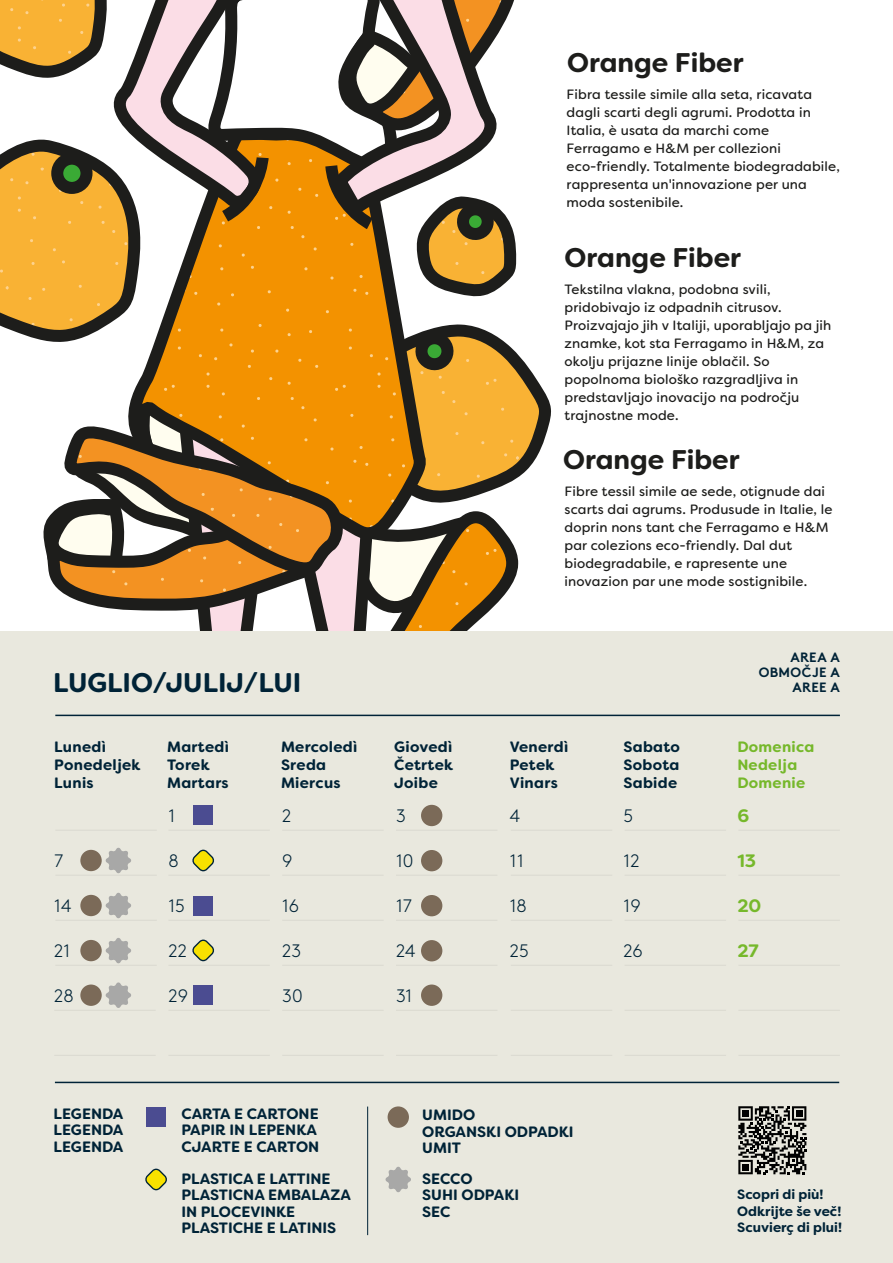
<style>
.page{position:relative;width:893px;height:1263px;background:#fff}
.page>*{position:absolute;margin:0;border:0;box-sizing:border-box;transform-origin:0 0}
.t1{font:700 27px "Filson Soft";color:#1d1d1b}
.t2{font:700 27px "Filson Soft";color:#002337}
.t3{font:300 18px "Brown";color:#002337}
.t4{font:700 18px "Filson Soft";color:#76b82b}
.t5{font:700 15px/16.5px "Filson Soft";color:#002337}
.t6{font:700 15px/18px "Filson Soft";letter-spacing:.02em;color:#002337}
.t7{font:700 15px/18px "Filson Soft";letter-spacing:.02em;color:#76b82b}
.t8{font:13.5px/18px "Filson Soft";letter-spacing:.01em;color:#1d1d1b}
.t9{font:700 13.5px/16.5px "Filson Soft";color:#002337}
.t10{font:700 13.5px/15px "Brown";letter-spacing:.02em;color:#002337;text-align:right}
</style>
<div class="page">
<svg style="left:0;top:0;width:559px;height:632px"></svg>
<div style="left:0;top:632px;width:893px;height:631px;background:#e9e8de"></div>
<hr style="left:55px;top:715px;width:785px;height:1px;background:#002337">
<hr style="left:55px;top:830px;width:102px;height:1px;background:#dad9d0">
<hr style="left:55px;top:875px;width:102px;height:1px;background:#dad9d0">
<hr style="left:55px;top:920px;width:102px;height:1px;background:#dad9d0">
<hr style="left:55px;top:965px;width:102px;height:1px;background:#dad9d0">
<hr style="left:54px;top:1010px;width:102px;height:1px;background:#dad9d0">
<hr style="left:54px;top:1055px;width:102px;height:1px;background:#dad9d0">
<hr style="left:168px;top:830px;width:102px;height:1px;background:#dad9d0">
<hr style="left:168px;top:875px;width:102px;height:1px;background:#dad9d0">
<hr style="left:168px;top:920px;width:102px;height:1px;background:#dad9d0">
<hr style="left:168px;top:965px;width:102px;height:1px;background:#dad9d0">
<hr style="left:168px;top:1010px;width:102px;height:1px;background:#dad9d0">
<hr style="left:168px;top:1055px;width:102px;height:1px;background:#dad9d0">
<hr style="left:282px;top:830px;width:102px;height:1px;background:#dad9d0">
<hr style="left:282px;top:875px;width:102px;height:1px;background:#dad9d0">
<hr style="left:282px;top:920px;width:102px;height:1px;background:#dad9d0">
<hr style="left:282px;top:965px;width:102px;height:1px;background:#dad9d0">
<hr style="left:282px;top:1010px;width:102px;height:1px;background:#dad9d0">
<hr style="left:282px;top:1055px;width:102px;height:1px;background:#dad9d0">
<hr style="left:396px;top:830px;width:101px;height:1px;background:#dad9d0">
<hr style="left:396px;top:875px;width:101px;height:1px;background:#dad9d0">
<hr style="left:396px;top:920px;width:101px;height:1px;background:#dad9d0">
<hr style="left:396px;top:965px;width:101px;height:1px;background:#dad9d0">
<hr style="left:396px;top:1010px;width:101px;height:1px;background:#dad9d0">
<hr style="left:396px;top:1055px;width:101px;height:1px;background:#dad9d0">
<hr style="left:511px;top:830px;width:101px;height:1px;background:#dad9d0">
<hr style="left:511px;top:875px;width:101px;height:1px;background:#dad9d0">
<hr style="left:511px;top:920px;width:101px;height:1px;background:#dad9d0">
<hr style="left:511px;top:965px;width:101px;height:1px;background:#dad9d0">
<hr style="left:511px;top:1010px;width:101px;height:1px;background:#dad9d0">
<hr style="left:511px;top:1055px;width:101px;height:1px;background:#dad9d0">
<hr style="left:625px;top:830px;width:101px;height:1px;background:#dad9d0">
<hr style="left:625px;top:875px;width:101px;height:1px;background:#dad9d0">
<hr style="left:625px;top:920px;width:101px;height:1px;background:#dad9d0">
<hr style="left:625px;top:965px;width:101px;height:1px;background:#dad9d0">
<hr style="left:625px;top:1010px;width:101px;height:1px;background:#dad9d0">
<hr style="left:625px;top:1055px;width:101px;height:1px;background:#dad9d0">
<hr style="left:738px;top:830px;width:102px;height:1px;background:#dad9d0">
<hr style="left:738px;top:875px;width:102px;height:1px;background:#dad9d0">
<hr style="left:738px;top:920px;width:102px;height:1px;background:#dad9d0">
<hr style="left:738px;top:965px;width:102px;height:1px;background:#dad9d0">
<hr style="left:738px;top:1010px;width:102px;height:1px;background:#dad9d0">
<hr style="left:738px;top:1055px;width:102px;height:1px;background:#dad9d0">
<svg style="left:738px;top:1106px;width:68px;height:68px"></svg>
<div style="left:742px;top:1164px;width:7px;height:6px;background:#010101"></div>
<hr style="left:367px;top:1106px;width:1px;height:129px;background:#002337">
<svg style="left:145px;top:1168px;width:22px;height:22px"></svg>
<div style="left:146px;top:1107px;width:20px;height:20px;background:#4b4c91"></div>
<div style="left:388px;top:1106px;width:21px;height:22px;background:#7b6a58;border-radius:50%"></div>
<hr style="left:55px;top:1082px;width:784px;height:1px;background:#002337">
<svg style="left:385px;top:1166px;width:26px;height:26px"></svg>
<div style="left:421px;top:940px;width:21px;height:21px;background:#7b6a58;border-radius:50%"></div>
<div style="left:421px;top:984px;width:21px;height:22px;background:#7b6a58;border-radius:50%"></div>
<div style="left:421px;top:805px;width:21px;height:21px;background:#7b6a58;border-radius:50%"></div>
<div style="left:80px;top:850px;width:22px;height:21px;background:#7b6a58;border-radius:50%"></div>
<div style="left:421px;top:850px;width:21px;height:21px;background:#7b6a58;border-radius:50%"></div>
<div style="left:80px;top:895px;width:22px;height:21px;background:#7b6a58;border-radius:50%"></div>
<div style="left:80px;top:940px;width:22px;height:21px;background:#7b6a58;border-radius:50%"></div>
<div style="left:80px;top:984px;width:22px;height:22px;background:#7b6a58;border-radius:50%"></div>
<div style="left:421px;top:895px;width:21px;height:21px;background:#7b6a58;border-radius:50%"></div>
<svg style="left:192px;top:850px;width:22px;height:21px"></svg>
<svg style="left:192px;top:939px;width:22px;height:22px"></svg>
<div style="left:193px;top:805px;width:20px;height:20px;background:#4b4c91"></div>
<div style="left:193px;top:985px;width:20px;height:20px;background:#4b4c91"></div>
<div style="left:193px;top:896px;width:20px;height:19px;background:#4b4c91"></div>
<svg style="left:105px;top:847px;width:26px;height:26px"></svg>
<svg style="left:105px;top:892px;width:26px;height:26px"></svg>
<svg style="left:105px;top:938px;width:26px;height:26px"></svg>
<svg style="left:105px;top:982px;width:26px;height:26px"></svg>
<h1 class="t1" style="left:567px;top:45px;width:178px">Orange Fiber</h1>
<p class="t8" style="left:567px;top:85px;width:275px">Fibra tessile simile alla seta, ricavata dagli scarti degli agrumi. Prodotta in Italia, è usata da marchi come Ferragamo e H&amp;M per collezioni eco-friendly. Totalmente biodegradabile, rappresenta un'innovazione per una moda sostenibile.</p>
<h1 class="t1" style="left:565px;top:240px;width:178px">Orange Fiber</h1>
<p class="t8" style="left:565px;top:280px;width:268px">Tekstilna vlakna, podobna svili, pridobivajo iz odpadnih citrusov.<br>Proizvajajo jih v Italiji, uporabljajo pa jih znamke, kot sta Ferragamo in H&amp;M, za okolju prijazne linije oblačil. So popolnoma biološko razgradljiva in predstavljajo inovacijo na področju trajnostne mode.</p>
<h1 class="t2" style="left:53px;top:665px;width:250px">LUGLIO/JULIJ/LUI</h1>
<h1 class="t1" style="left:563px;top:442px;width:178px">Orange Fiber</h1>
<p class="t8" style="left:565px;top:482px;width:270px">Fibre tessil simile ae sede, otignude dai scarts dai agrums. Produsude in Italie, le doprin nons tant che Ferragamo e H&amp;M par colezions eco-friendly. Dal dut biodegradabile, e rapresente une inovazion par une mode sostignibile.</p>
<p class="t10" style="left:759px;top:648px;width:82px">AREA A<br>OBMOČJE A<br>AREE A</p>
<p class="t6" style="left:54px;top:738px;width:88px">Lunedì<br>Ponedeljek<br>Lunis</p>
<p class="t6" style="left:167px;top:738px;width:63px">Martedì<br>Torek<br>Martars</p>
<p class="t6" style="left:281px;top:738px;width:78px">Mercoledì<br>Sreda<br>Miercus</p>
<p class="t5" style="left:394px;top:738px;width:60px;line-height:18px;text-align:justify">Giovedì Četrtek Joibe</p>
<p class="t6" style="left:510px;top:738px;width:60px">Venerdì<br>Petek<br>Vinars</p>
<p class="t5" style="left:623px;top:738px;width:58px;line-height:18px;text-align:justify">Sabato Sobota Sabide</p>
<p class="t7" style="left:737px;top:738px;width:79px">Domenica<br>Nedelja<br>Domenie</p>
<h2 class="t3" style="left:54px;top:847px;width:11px">7</h2>
<h2 class="t3" style="left:54px;top:892px;width:19px">14</h2>
<h2 class="t3" style="left:54px;top:937px;width:18px">21</h2>
<h2 class="t3" style="left:54px;top:982px;width:21px">28</h2>
<p class="t5" style="left:54px;top:1105px;width:71px;text-align:justify">LEGENDA LEGENDA LEGENDA</p>
<h2 class="t3" style="left:168px;top:802px;width:8px">1</h2>
<h2 class="t3" style="left:168px;top:847px;width:12px">8</h2>
<h2 class="t3" style="left:168px;top:892px;width:18px">15</h2>
<h2 class="t3" style="left:168px;top:937px;width:20px">22</h2>
<h2 class="t3" style="left:168px;top:982px;width:21px">29</h2>
<h2 class="t3" style="left:282px;top:802px;width:11px">2</h2>
<h2 class="t3" style="left:282px;top:847px;width:12px">9</h2>
<h2 class="t3" style="left:282px;top:892px;width:19px">16</h2>
<h2 class="t3" style="left:282px;top:937px;width:21px">23</h2>
<h2 class="t3" style="left:282px;top:982px;width:22px">30</h2>
<p class="t5" style="left:181px;top:1105px;width:139px">CARTA E CARTONE<br>PAPIR IN LEPENKA<br>CJARTE E CARTON</p>
<p class="t5" style="left:181px;top:1170px;width:171px">PLASTICA E LATTINE<br>PLASTICNA EMBALAZA<br>IN PLOCEVINKE<br>PLASTICHE E LATINIS</p>
<h2 class="t3" style="left:396px;top:802px;width:11px">3</h2>
<h2 class="t3" style="left:396px;top:847px;width:19px">10</h2>
<h2 class="t3" style="left:396px;top:892px;width:18px">17</h2>
<h2 class="t3" style="left:396px;top:937px;width:21px">24</h2>
<h2 class="t3" style="left:396px;top:982px;width:18px">31</h2>
<h2 class="t3" style="left:510px;top:802px;width:12px">4</h2>
<h2 class="t3" style="left:510px;top:847px;width:15px">11</h2>
<h2 class="t3" style="left:510px;top:892px;width:19px">18</h2>
<h2 class="t3" style="left:510px;top:937px;width:21px">25</h2>
<p class="t5" style="left:422px;top:1106px;width:153px">UMIDO<br>ORGANSKI ODPADKI<br>UMIT</p>
<p class="t5" style="left:422px;top:1170px;width:98px">SECCO<br>SUHI ODPAKI<br>SEC</p>
<h2 class="t3" style="left:624px;top:802px;width:11px">5</h2>
<h2 class="t3" style="left:624px;top:847px;width:18px">12</h2>
<h2 class="t3" style="left:624px;top:892px;width:19px">19</h2>
<h2 class="t3" style="left:624px;top:937px;width:21px">26</h2>
<h2 class="t4" style="left:737px;top:804px;width:13px">6</h2>
<h2 class="t4" style="left:737px;top:849px;width:20px">13</h2>
<h2 class="t4" style="left:737px;top:894px;width:26px">20</h2>
<h2 class="t4" style="left:737px;top:939px;width:23px">27</h2>
<p class="t9" style="left:737px;top:1186px;width:106px">Scopri di più!<br>Odkrijte še več!<br>Scuvierç di plui!</p>
</div>
